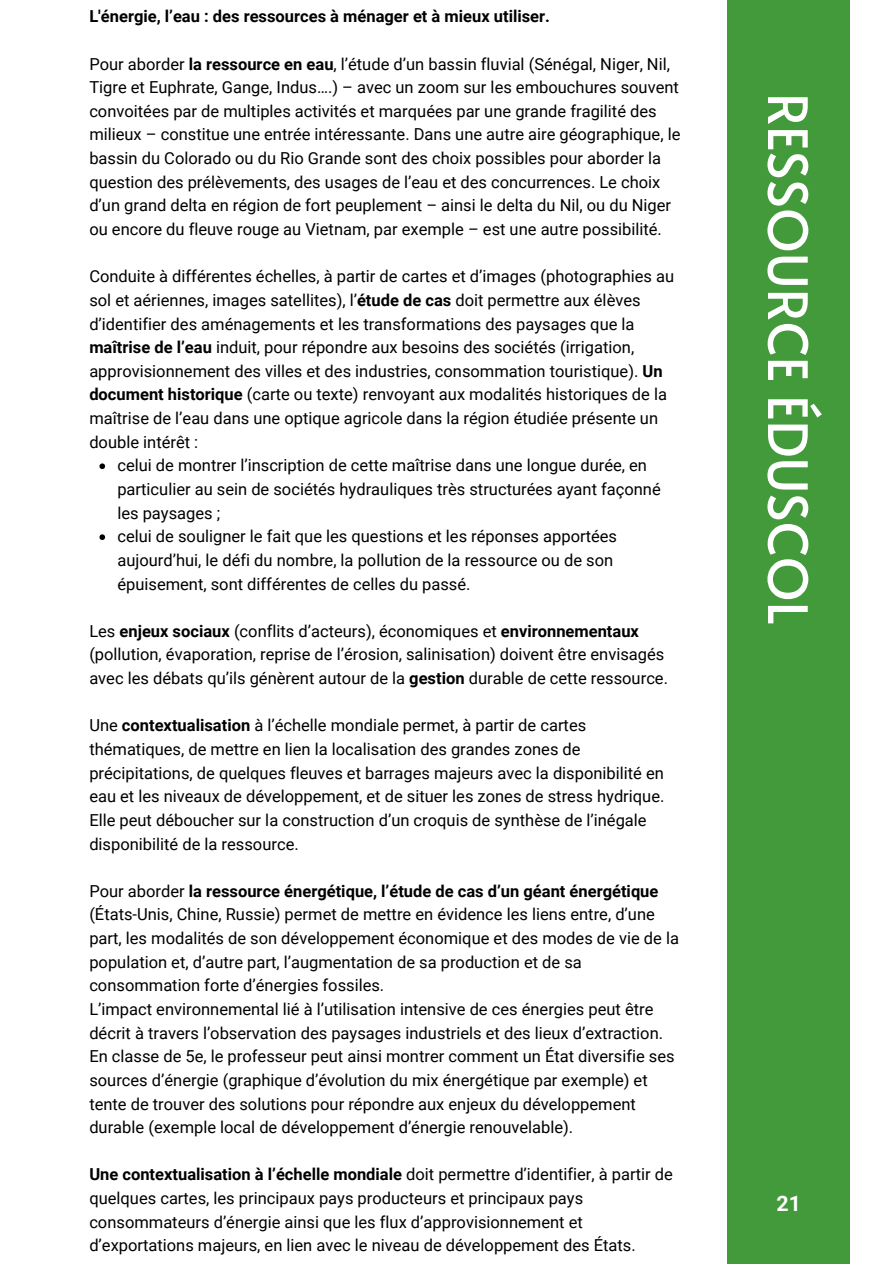
<style>
.page{position:relative;width:893px;height:1264px;background:#fff}
.page>*{position:absolute;margin:0;border:0;box-sizing:border-box;transform-origin:0 0}
.t1{font:54px "Alata";color:#fff}
.t2{font:700 21.3px "Roboto";color:#fff}
.t3{font:16.5px/23.7px "Roboto";color:#000001}
.t4{font:700 16.5px "Roboto";color:#000001}
.s1{font-weight:700}
</style>
<div class="page">
<svg style="left:99px;top:463px;width:6px;height:6px"></svg>
<svg style="left:99px;top:534px;width:6px;height:6px"></svg>
<div style="left:727px;top:0;width:123px;height:1263px;background:#429a3b"></div>
<p class="t4" style="left:89px;top:7px;width:462px">L'énergie, l’eau : des ressources à ménager et à mieux utiliser.</p>
<p class="t3" style="left:89px;top:52px;width:592px">Pour aborder <span class="s1">la ressource en eau</span>, l’étude d’un bassin fluvial (Sénégal, Niger, Nil, Tigre et Euphrate, Gange, Indus….) – avec un zoom sur les embouchures souvent convoitées par de multiples activités et marquées par une grande fragilité des milieux – constitue une entrée intéressante. Dans une autre aire géographique, le bassin du Colorado ou du Rio Grande sont des choix possibles pour aborder la question des prélèvements, des usages de l’eau et des concurrences. Le choix d’un grand delta en région de fort peuplement – ainsi le delta du Nil, ou du Niger ou encore du fleuve rouge au Vietnam, par exemple – est une autre possibilité.</p>
<p class="t3" style="left:89px;top:265px;width:586px">Conduite à différentes échelles, à partir de cartes et d’images (photographies au sol et aériennes, images satellites), l’<span class="s1">étude de cas</span> doit permettre aux élèves d’identifier des aménagements et les transformations des paysages que la <span class="s1">maîtrise de l’eau</span> induit, pour répondre aux besoins des sociétés (irrigation, approvisionnement des villes et des industries, consommation touristique). <span class="s1">Un document historique</span> (carte ou texte) renvoyant aux modalités historiques de la maîtrise de l’eau dans une optique agricole dans la région étudiée présente un double intérêt :</p>
<p class="t3" style="left:117px;top:454px;width:545px">celui de montrer l’inscription de cette maîtrise dans une longue durée, en particulier au sein de sociétés hydrauliques très structurées ayant façonné les paysages ;</p>
<p class="t3" style="left:117px;top:524px;width:501px">celui de souligner le fait que les questions et les réponses apportées aujourd’hui, le défi du nombre, la pollution de la ressource ou de son épuisement, sont différentes de celles du passé.</p>
<p class="t3" style="left:89px;top:619px;width:580px">Les <span class="s1">enjeux sociaux</span> (conflits d’acteurs), économiques et <span class="s1">environnementaux </span>(pollution, évaporation, reprise de l’érosion, salinisation) doivent être envisagés avec les débats qu’ils génèrent autour de la <span class="s1">gestion</span> durable de cette ressource.</p>
<p class="t3" style="left:89px;top:713px;width:576px">Une <span class="s1">contextualisation</span> à l’échelle mondiale permet, à partir de cartes thématiques, de mettre en lien la localisation des grandes zones de précipitations, de quelques fleuves et barrages majeurs avec la disponibilité en eau et les niveaux de développement, et de situer les zones de stress hydrique.<br>Elle peut déboucher sur la construction d’un croquis de synthèse de l’inégale disponibilité de la ressource.</p>
<p class="t3" style="left:89px;top:879px;width:591px">Pour aborder <span class="s1">la ressource énergétique, l’étude de cas d’un géant énergétique </span>(États-Unis, Chine, Russie) permet de mettre en évidence les liens entre, d’une part, les modalités de son développement économique et des modes de vie de la population et, d’autre part, l’augmentation de sa production et de sa consommation forte d’énergies fossiles.</p>
<p class="t3" style="left:89px;top:997px;width:586px">L’impact environnemental lié à l’utilisation intensive de ces énergies peut être décrit à travers l’observation des paysages industriels et des lieux d’extraction.<br>En classe de 5e, le professeur peut ainsi montrer comment un État diversifie ses sources d’énergie (graphique d’évolution du mix énergétique par exemple) et tente de trouver des solutions pour répondre aux enjeux du développement durable (exemple local de développement d’énergie renouvelable).</p>
<p class="t3" style="left:89px;top:1162px;width:585px"><span class="s1">Une contextualisation à l’échelle mondiale</span> doit permettre d’identifier, à partir de quelques cartes, les principaux pays producteurs et principaux pays consommateurs d’énergie ainsi que les flux d’approvisionnement et d’exportations majeurs, en lien avec le niveau de développement des États.</p>
<p class="t1" style="left:827px;top:93px;width:533px;rotate:90deg">RESSOURCE ÉDUSCOL</p>
<p class="t2" style="left:776px;top:1190px;width:26px">21</p>
</div>
